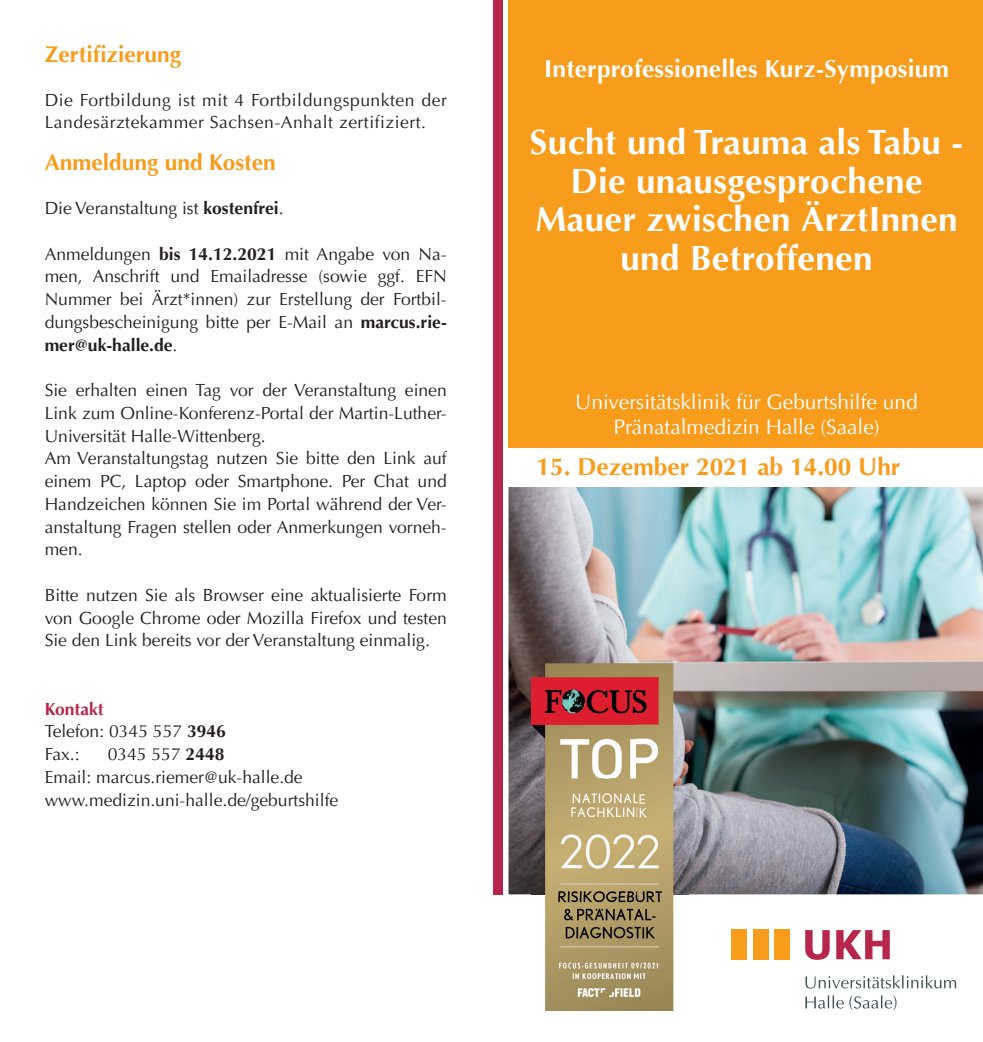
<style>
.page{position:relative;width:983px;height:1042px;background:#fff}
.page>*{position:absolute;margin:0;border:0;box-sizing:border-box;transform-origin:0 0}
.t1{font:700 35px/38.5px "Optima LT";letter-spacing:.01em;color:#fff;text-align:center}
.t2{font:700 24.5px "Optima LT";letter-spacing:.01em;color:#fff}
.t3{font:700 24.5px "Optima LT";color:#f89c1c}
.t4{font:700 22.75px "Optima LT";color:#f89c1c}
.t5{font:20.82px/24.3px "Optima LT";color:#fff;text-align:center}
.t6{font:17.5px/22.8px "Optima LT";color:#231f20}
.t7{font:17.5px/22.8px "Optima LT";letter-spacing:.03em;color:#231f20}
.s1{font-weight:700}
.s2{font-weight:700;color:#b6274b}
</style>
<div class="page">
<div style="left:492px;top:0;width:10px;height:894px;background:#b6274b"></div>
<div style="left:508px;top:0;width:474px;height:448px;background:#f89c1c"></div>
<img style="left:508px;top:487px;width:474px;height:407px">
<svg style="left:805px;top:930px;width:24px;height:30px"></svg>
<svg style="left:836px;top:930px;width:53px;height:29px"></svg>
<svg style="left:805px;top:975px;width:150px;height:13px"></svg>
<svg style="left:805px;top:995px;width:91px;height:15px"></svg>
<div style="left:773px;top:930px;width:16px;height:29px;background:#f89c1c"></div>
<div style="left:752px;top:930px;width:16px;height:29px;background:#f89c1c"></div>
<div style="left:731px;top:930px;width:16px;height:29px;background:#f89c1c"></div>
<img style="left:531px;top:663px;width:157px;height:347px">
<h3 class="t4" style="left:45px;top:41px;width:138px">Zertifizierung</h3>
<p class="t7" style="left:45px;top:88px;width:403px">Die Fortbildung ist mit 4 Fortbildungspunkten der<br>Landesärztekammer Sachsen-Anhalt zertifiziert.</p>
<h3 class="t4" style="left:45px;top:149px;width:232px">Anmeldung und Kosten</h3>
<p class="t6" style="left:45px;top:197px;width:240px">Die Veranstaltung ist <span class="s1">kostenfrei</span>.</p>
<p class="t6" style="left:45px;top:242px;width:403px;text-align:justify">Anmeldungen <span class="s1">bis 14.12.2021</span> mit Angabe von Na&shy;men, Anschrift und Emailadresse (sowie ggf. EFN Nummer bei Ärzt*innen) zur Erstellung der Fortbil&shy;dungsbescheinigung bitte per E-Mail an <span class="s1">marcus.rie&shy;mer@uk-halle.de</span>.</p>
<p class="t6" style="left:45px;top:379px;width:403px">Sie erhalten einen Tag vor der Veranstaltung einen Link zum Online-Konferenz-Portal der Martin-Luther-Universität Halle-Wittenberg.<br>Am Veranstaltungstag nutzen Sie bitte den Link auf einem PC, Laptop oder Smartphone. Per Chat und Handzeichen können Sie im Portal während der Ver&shy;anstaltung Fragen stellen oder Anmerkungen vorneh&shy;men.</p>
<p class="t6" style="left:45px;top:584px;width:403px;text-align:justify">Bitte nutzen Sie als Browser eine aktualisierte Form von Google Chrome oder Mozilla Firefox und testen Sie den Link bereits vor der Veranstaltung einmalig.</p>
<p class="t6" style="left:45px;top:697px;width:183px"><span class="s2">Kontakt<br></span>Telefon: 0345 557 <span class="s1">3946<br></span>Fax.:</p>
<p class="t6" style="left:45px;top:743px;width:295px;text-indent:63px">0345 557 <span class="s1">2448<br></span>Email: marcus.riemer@uk-halle.de www.medizin.uni-halle.de/geburtshilfe</p>
<h2 class="t2" style="left:544px;top:55px;width:406px">Interprofessionelles Kurz-Symposium</h2>
<h1 class="t1" style="left:530px;top:123px;width:434px">Sucht und Trauma als Tabu -<br>Die unausgesprochene<br>Mauer zwischen ÄrztInnen und Betroffenen</h1>
<p class="t5" style="left:575px;top:390px;width:344px">Universitätsklinik für Geburtshilfe und<br>Pränatalmedizin Halle (Saale)</p>
<h2 class="t3" style="left:536px;top:452px;width:365px">15. Dezember 2021 ab 14.00 Uhr</h2>
</div>
